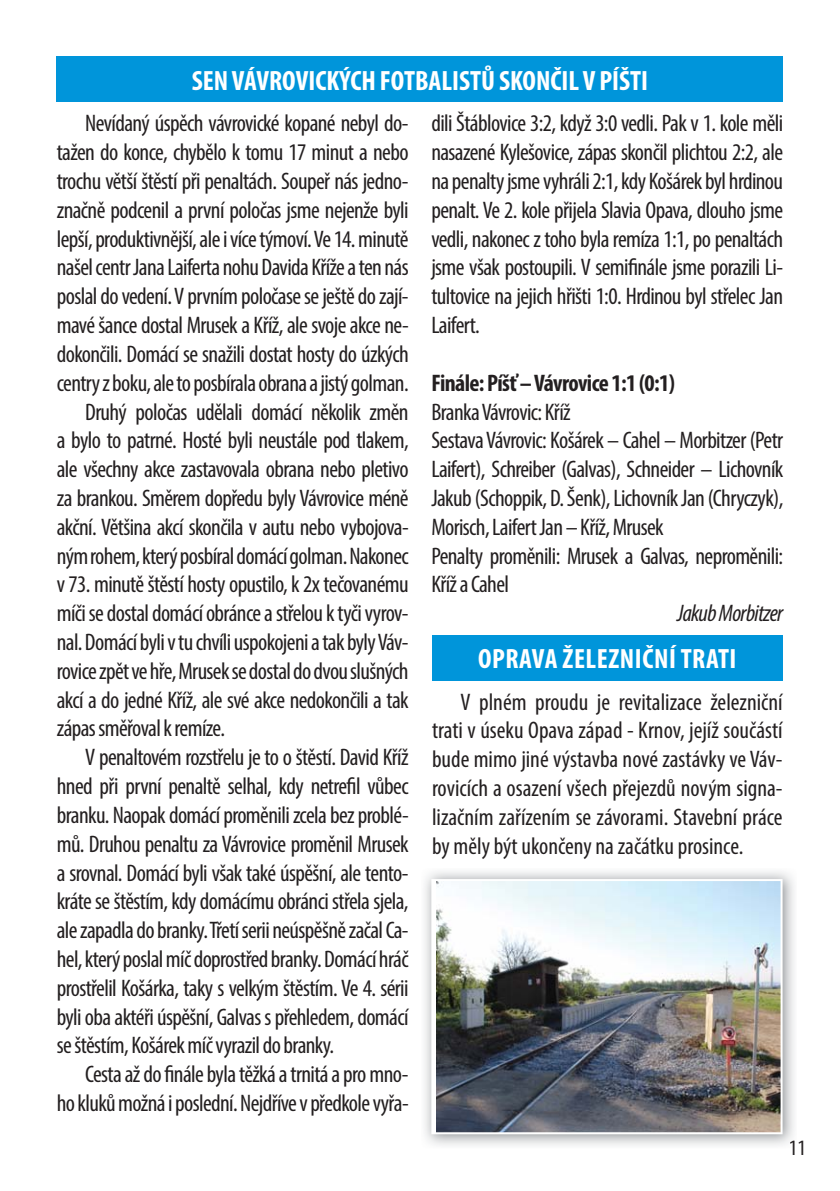
<style>
.page{position:relative;width:840px;height:1191px;background:#fff}
.page>*{position:absolute;margin:0;border:0;box-sizing:border-box;transform-origin:0 0}
.t1{font:700 condensed 28px "Myriad Pro";color:#fff}
.t2{font:700 condensed 28px "Myriad Pro";letter-spacing:.02em;color:#fff}
.t3{font:condensed 24px/28.8px "Myriad Pro";letter-spacing:-.025em;color:#231f20;text-align:justify}
.t4{font:700 condensed 24px "Myriad Pro";letter-spacing:-.025em;color:#231f20}
.t5{font:italic condensed 24px "Myriad Pro";letter-spacing:-.025em;color:#231f20}
.t6{font:condensed 22px "Myriad Pro";color:#231f20}
</style>
<div class="page">
<div style="left:57px;top:57px;width:725px;height:45px;background:#0095da"></div>
<div style="left:432px;top:635px;width:350px;height:45px;background:#0095da"></div>
<img style="left:424px;top:871px;width:370px;height:275px">
<svg style="left:789px;top:1140px;width:5px;height:6px"></svg>
<img style="left:431px;top:879px;width:351px;height:255px">
<p class="t1" style="left:192px;top:70px;width:457px">SEN VÁVROVICKÝCH FOTBALISTŮ SKONČIL V PÍŠTI</p>
<p class="t3" style="left:85px;top:111px;width:325px">Nevídaný úspěch vávrovické kopané nebyl do-</p>
<p class="t3" style="left:57px;top:140px;width:353px">tažen do konce, chybělo k tomu 17 minut a nebo</p>
<p class="t3" style="left:57px;top:169px;width:353px">trochu větší štěstí při penaltách. Soupeř nás jedno-</p>
<p class="t3" style="left:57px;top:198px;width:353px">značně podcenil a první poločas jsme nejenže byli</p>
<p class="t3" style="left:57px;top:227px;width:353px">lepší, produktivnější, ale i více týmoví. Ve 14. minutě</p>
<p class="t3" style="left:57px;top:255px;width:353px">našel centr Jana Laiferta nohu Davida Kříže a ten nás</p>
<p class="t3" style="left:57px;top:284px;width:353px">poslal do vedení. V prvním poločase se ještě do zají-</p>
<p class="t3" style="left:57px;top:313px;width:353px">mavé šance dostal Mrusek a Kříž, ale svoje akce ne-</p>
<p class="t3" style="left:57px;top:342px;width:353px">dokončili. Domácí se snažili dostat hosty do úzkých</p>
<p class="t3" style="left:57px;top:371px;width:353px">centry z boku, ale to posbírala obrana a jistý golman.</p>
<p class="t3" style="left:85px;top:399px;width:325px">Druhý poločas udělali domácí několik změn</p>
<p class="t3" style="left:57px;top:428px;width:353px">a bylo to patrné. Hosté byli neustále pod tlakem,</p>
<p class="t3" style="left:57px;top:457px;width:353px">ale všechny akce zastavovala obrana nebo pletivo</p>
<p class="t3" style="left:57px;top:486px;width:353px">za brankou. Směrem dopředu byly Vávrovice méně</p>
<p class="t3" style="left:57px;top:515px;width:353px">akční. Většina akcí skončila v autu nebo vybojova-</p>
<p class="t3" style="left:57px;top:543px;width:353px">ným rohem, který posbíral domácí golman. Nakonec</p>
<p class="t3" style="left:57px;top:572px;width:353px">v 73. minutě štěstí hosty opustilo, k 2x tečovanému</p>
<p class="t3" style="left:57px;top:601px;width:353px">míči se dostal domácí obránce a střelou k tyči vyrov-</p>
<p class="t3" style="left:57px;top:630px;width:353px">nal. Domácí byli v tu chvíli uspokojeni a tak byly Váv-</p>
<p class="t3" style="left:57px;top:659px;width:353px">rovice zpět ve hře, Mrusek se dostal do dvou slušných</p>
<p class="t3" style="left:57px;top:687px;width:353px">akcí a do jedné Kříž, ale své akce nedokončili a tak</p>
<p class="t3" style="left:57px;top:716px;width:170px">zápas směřoval k remíze.</p>
<p class="t3" style="left:85px;top:745px;width:325px">V penaltovém rozstřelu je to o štěstí. David Kříž</p>
<p class="t3" style="left:57px;top:774px;width:353px">hned při první penaltě selhal, kdy netrefil vůbec</p>
<p class="t3" style="left:57px;top:803px;width:353px">branku. Naopak domácí proměnili zcela bez problé-</p>
<p class="t3" style="left:57px;top:831px;width:353px">mů. Druhou penaltu za Vávrovice proměnil Mrusek</p>
<p class="t3" style="left:57px;top:860px;width:353px">a srovnal. Domácí byli však také úspěšní, ale tento-</p>
<p class="t3" style="left:57px;top:889px;width:353px">kráte se štěstím, kdy domácímu obránci střela sjela,</p>
<p class="t3" style="left:57px;top:918px;width:353px">ale zapadla do branky. Třetí serii neúspěšně začal Ca-</p>
<p class="t3" style="left:57px;top:947px;width:353px">hel, který poslal míč doprostřed branky. Domácí hráč</p>
<p class="t3" style="left:57px;top:975px;width:353px">prostřelil Košárka, taky s velkým štěstím. Ve 4. sérii</p>
<p class="t3" style="left:57px;top:1004px;width:353px">byli oba aktéři úspěšní, Galvas s přehledem, domácí</p>
<p class="t3" style="left:57px;top:1033px;width:279px">se štěstím, Košárek míč vyrazil do branky.</p>
<p class="t3" style="left:85px;top:1062px;width:324px">Cesta až do finále byla těžká a trnitá a pro mno-</p>
<p class="t3" style="left:57px;top:1091px;width:353px">ho kluků možná i poslední. Nejdříve v předkole vyřa-</p>
<p class="t3" style="left:431px;top:111px;width:353px">dili Štáblovice 3:2, když 3:0 vedli. Pak v 1. kole měli nasazené Kylešovice, zápas skončil plichtou 2:2, ale na penalty jsme vyhráli 2:1, kdy Košárek byl hrdinou penalt. Ve 2. kole přijela Slavia Opava, dlouho jsme vedli, nakonec z toho byla remíza 1:1, po penaltách jsme však postoupili. V semifinále jsme porazili Li&shy;tultovice na jejich hřišti 1:0. Hrdinou byl střelec Jan Laifert.</p>
<p class="t4" style="left:431px;top:373px;width:245px">Finále: Píšť – Vávrovice 1:1 (0:1)</p>
<p class="t3" style="left:431px;top:399px;width:353px;text-align:left">Branka Vávrovic: Kříž<br>Sestava Vávrovic: Košárek – Cahel – Morbitzer (Petr Laifert), Schreiber (Galvas), Schneider – Lichovník Jakub (Schoppik, D. Šenk), Lichovník Jan (Chryczyk), Morisch, Laifert Jan – Kříž, Mrusek<br>Penalty proměnili: Mrusek a Galvas, neproměnili:<br>Kříž a Cahel</p>
<p class="t5" style="left:676px;top:604px;width:108px">Jakub Morbitzer</p>
<p class="t2" style="left:478px;top:648px;width:260px">OPRAVA ŽELEZNIČNÍ TRATI</p>
<p class="t3" style="left:432px;top:689px;width:352px;text-indent:28px">V plném proudu je revitalizace železniční trati v úseku Opava západ - Krnov, jejíž součástí bude mimo jiné výstavba nové zastávky ve Váv&shy;rovicích a osazení všech přejezdů novým signa&shy;lizačním zařízením se závorami. Stavební práce by měly být ukončeny na začátku prosince.</p>
<p class="t6" style="left:788px;top:1139px;width:18px">11</p>
</div>
